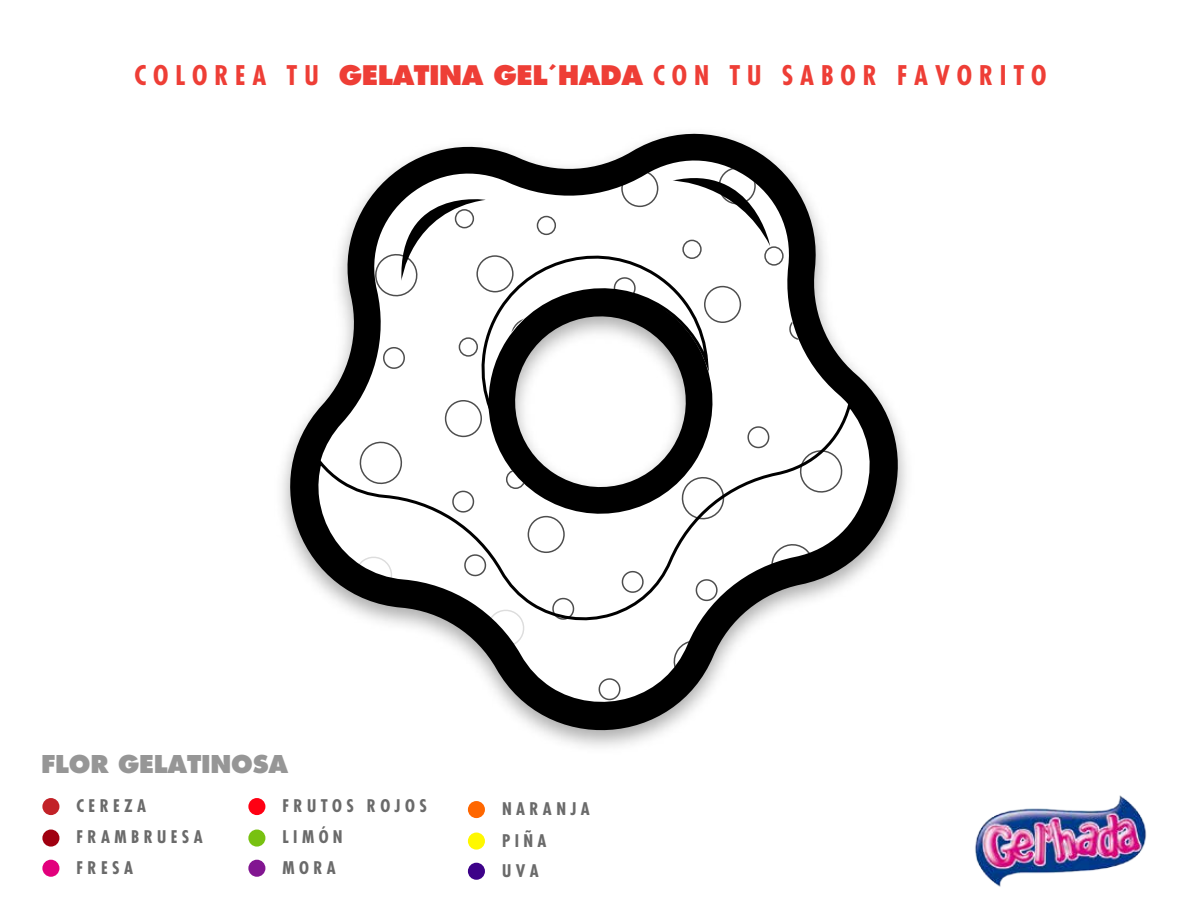
<style>
.page{position:relative;width:1188px;height:918px;background:#fff}
.page>*{position:absolute;margin:0;border:0;box-sizing:border-box;transform-origin:0 0}
.t1{font:700 condensed 26.4px "Futura";letter-spacing:.26em;color:#ee3e36}
.t2{font:800 24px "Futura";letter-spacing:-.01em;color:#969696}
.t3{font:700 condensed 16.95px/30.9px "Futura";letter-spacing:.26em;color:#6a6a6a}
.s1{font-weight:800;font-stretch:normal}
</style>
<div class="page">
<svg style="left:282px;top:133px;width:625px;height:614px"></svg>
<svg style="left:314px;top:155px;width:563px;height:552px"></svg>
<svg style="left:316px;top:399px;width:560px;height:309px"></svg>
<div style="left:764px;top:246px;width:20px;height:20px;border:2px solid #000;border-radius:50%"></div>
<div style="left:527px;top:516px;width:38px;height:37px;border:2px solid #000;border-radius:50%"></div>
<svg style="left:483px;top:608px;width:45px;height:43px"></svg>
<svg style="left:351px;top:557px;width:45px;height:41px"></svg>
<svg style="left:403px;top:663px;width:45px;height:42px"></svg>
<svg style="left:417px;top:595px;width:24px;height:22px"></svg>
<svg style="left:528px;top:681px;width:22px;height:22px"></svg>
<svg style="left:347px;top:633px;width:22px;height:23px"></svg>
<svg style="left:672px;top:638px;width:46px;height:47px;background:#494949"></svg>
<svg style="left:764px;top:642px;width:24px;height:25px"></svg>
<svg style="left:598px;top:676px;width:24px;height:26px"></svg>
<svg style="left:864px;top:538px;width:13px;height:25px"></svg>
<svg style="left:798px;top:448px;width:47px;height:47px"></svg>
<svg style="left:769px;top:542px;width:47px;height:47px"></svg>
<svg style="left:695px;top:577px;width:24px;height:26px"></svg>
<svg style="left:789px;top:316px;width:24px;height:26px"></svg>
<svg style="left:621px;top:569px;width:24px;height:26px"></svg>
<svg style="left:464px;top:553px;width:24px;height:25px"></svg>
<svg style="left:552px;top:596px;width:24px;height:26px"></svg>
<svg style="left:358px;top:155px;width:413px;height:367px"></svg>
<img style="left:975px;top:795px;width:172px;height:92px">
<div style="left:42px;top:798px;width:17px;height:17px;background:#c22228;border-radius:50%"></div>
<div style="left:42px;top:830px;width:17px;height:17px;background:#a00010;border-radius:50%"></div>
<div style="left:42px;top:860px;width:17px;height:17px;background:#e2007c;border-radius:50%"></div>
<div style="left:248px;top:798px;width:17px;height:17px;background:#ff0013;border-radius:50%"></div>
<div style="left:248px;top:830px;width:17px;height:17px;background:#78c111;border-radius:50%"></div>
<div style="left:248px;top:860px;width:17px;height:17px;background:#821691;border-radius:50%"></div>
<div style="left:468px;top:801px;width:17px;height:17px;background:#ff6700;border-radius:50%"></div>
<div style="left:468px;top:833px;width:17px;height:17px;background:#fff800;border-radius:50%"></div>
<div style="left:468px;top:863px;width:17px;height:17px;background:#3d0289;border-radius:50%"></div>
<h1 class="t1" style="left:134px;top:59px;width:914px">COLOREA TU <span class="s1">GELATINA GEL´HADA</span> CON TU SABOR FAVORITO</h1>
<h2 class="t2" style="left:41px;top:749px;width:249px">FLOR GELATINOSA</h2>
<p class="t3" style="left:77px;top:790px;width:128px">CEREZA<br>FRAMBRUESA<br>FRESA</p>
<p class="t3" style="left:282px;top:790px;width:146px">FRUTOS ROJOS<br>LIMÓN<br>MORA</p>
<p class="t3" style="left:502px;top:793px;width:89px">NARANJA<br>PIÑA<br>UVA</p>
</div>
